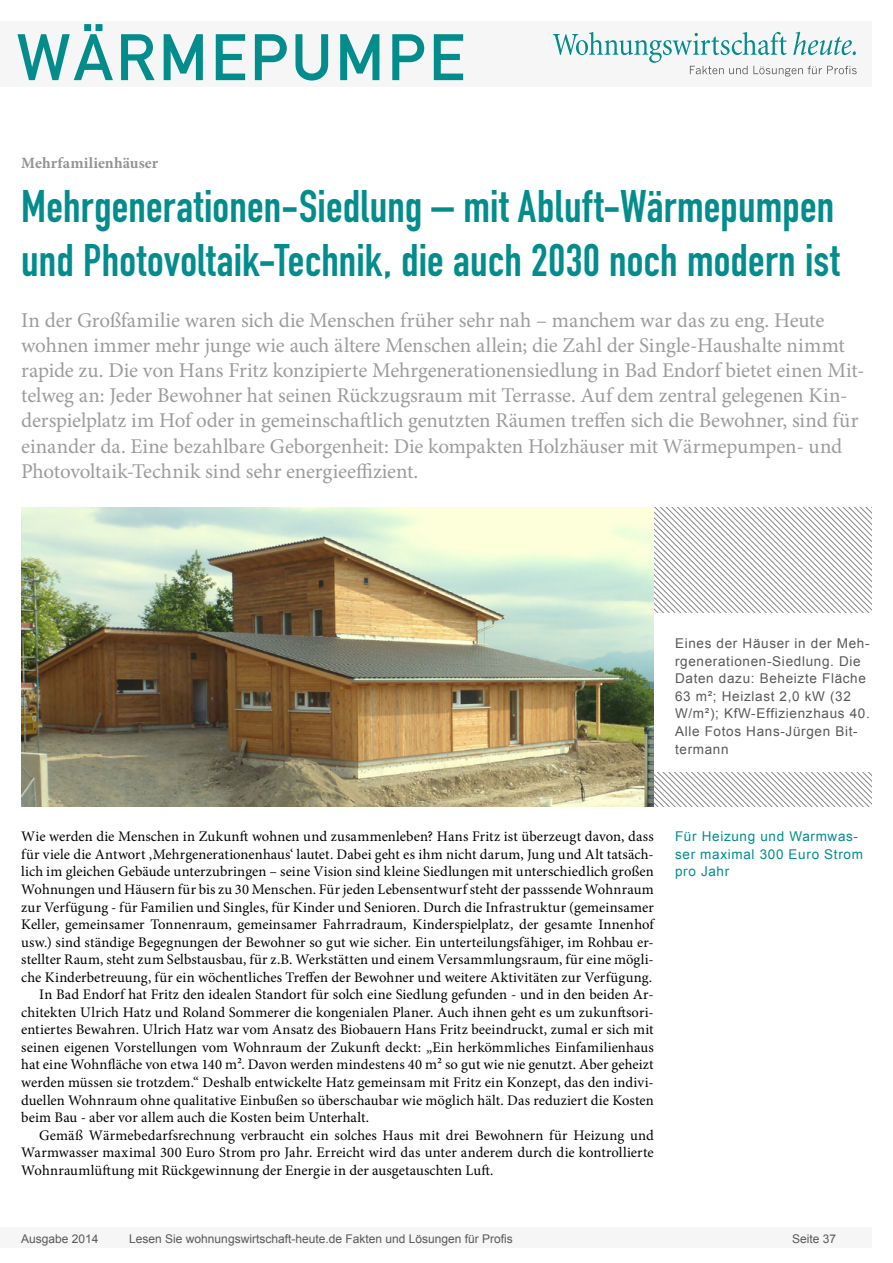
<style>
.page{position:relative;width:893px;height:1263px;background:#fff}
.page>*{position:absolute;margin:0;border:0;box-sizing:border-box;transform-origin:0 0}
.t1{font:64.5px "DIN Mittelschrift";letter-spacing:.05em;color:#038c8c}
.Überschrift_Groß{font:45px/54px "DIN Engschrift";letter-spacing:.005em;color:#038c8c}
.Anlesetext{font:21px/25.2px "Minion Pro";letter-spacing:-.005em;color:#9c9c9c}
.Kategorie{font:700 15.75px "Minion Pro";letter-spacing:.005em;color:#939393}
.Fliesstext{font:14.7px/17.5px "Minion Pro";letter-spacing:.005em;color:#000;text-align:justify}
.Fließtext_erste_Zeil{font:14.7px/17.5px "Minion Pro";letter-spacing:.005em;color:#000;text-align:justify}
.Bildunterschrift{font:13.5px/17.5px "Arial";letter-spacing:.05em;color:#595959}
.Info{font:13.5px/17.5px "Arial";letter-spacing:.05em;color:#038c8c}
.t2{font:12px "Arial";color:#595959}
</style>
<div class="page">
<div style="left:0;top:1227px;width:872px;height:20px;background:#f6f6f6"></div>
<div style="left:0;top:21px;width:872px;height:66px;background:#f6f6f6"></div>
<svg style="left:553px;top:32px;width:304px;height:45px"></svg>
<svg style="left:654px;top:508px;width:218px;height:88px"></svg>
<svg style="left:654px;top:596px;width:218px;height:210px"></svg>
<div style="left:654px;top:613px;width:237px;height:158px;background:#fff"></div>
<img style="left:21px;top:508px;width:633px;height:299px">
<h1 class="t1" style="left:17px;top:20px;width:450px">WÄRMEPUMPE</h1>
<p class="Kategorie" style="left:21px;top:152px;width:138px">Mehrfamilienhäuser</p>
<p class="Überschrift_Groß" style="left:21px;top:180px;width:820px">Mehrgenerationen-Siedlung – mit Abluft-Wärmepumpen und Photovoltaik-Technik, die auch 2030 noch modern ist</p>
<p class="Anlesetext" style="left:21px;top:307px;width:845px">In der Großfamilie waren sich die Menschen früher sehr nah – manchem war das zu eng. Heute wohnen immer mehr junge wie auch ältere Menschen allein; die Zahl der Single-Haushalte nimmt rapide zu. Die von Hans Fritz konzipierte Mehrgenerationensiedlung in Bad Endorf bietet einen Mit&shy;telweg an: Jeder Bewohner hat seinen Rückzugsraum mit Terrasse. Auf dem zentral gelegenen Kin&shy;derspielplatz im Hof oder in gemeinschaftlich genutzten Räumen treffen sich die Bewohner, sind für einander da. Eine bezahlbare Geborgenheit: Die kompakten Holzhäuser mit Wärmepumpen- und Photovoltaik-Technik sind sehr energieeffizient.</p>
<p class="Bildunterschrift" style="left:675px;top:635px;width:196px">Eines der Häuser in der Meh&shy;rgenerationen-Siedlung. Die<br>Daten dazu: Beheizte Fläche<br>63 m²; Heizlast 2,0 kW (32<br>W/m²); KfW-Effizienzhaus 40.<br>Alle Fotos Hans-Jürgen Bit&shy;termann</p>
<p class="Fließtext_erste_Zeil" style="left:21px;top:828px;width:634px">Wie werden die Menschen in Zukunft wohnen und zusammenleben? Hans Fritz ist überzeugt davon, dass für viele die Antwort ‚Mehrgenerationenhaus‘ lautet. Dabei geht es ihm nicht darum, Jung und Alt tatsäch&shy;lich im gleichen Gebäude unterzubringen – seine Vision sind kleine Siedlungen mit unterschiedlich großen Wohnungen und Häusern für bis zu 30 Menschen. Für jeden Lebensentwurf steht der passsende Wohnraum zur Verfügung - für Familien und Singles, für Kinder und Senioren. Durch die Infrastruktur (gemeinsamer Keller, gemeinsamer Tonnenraum, gemeinsamer Fahrradraum, Kinderspielplatz, der gesamte Innenhof usw.) sind ständige Begegnungen der Bewohner so gut wie sicher. Ein unterteilungsfähiger, im Rohbau er&shy;stellter Raum, steht zum Selbstausbau, für z.B. Werkstätten und einem Versammlungsraum, für eine mögli&shy;che Kinderbetreuung, für ein wöchentliches Treffen der Bewohner und weitere Aktivitäten zur Verfügung.</p>
<p class="Fliesstext" style="left:21px;top:986px;width:634px;text-indent:18px">In Bad Endorf hat Fritz den idealen Standort für solch eine Siedlung gefunden - und in den beiden Ar&shy;chitekten Ulrich Hatz und Roland Sommerer die kongenialen Planer. Auch ihnen geht es um zukunftsori&shy;entiertes Bewahren. Ulrich Hatz war vom Ansatz des Biobauern Hans Fritz beeindruckt, zumal er sich mit seinen eigenen Vorstellungen vom Wohnraum der Zukunft deckt: „Ein herkömmliches Einfamilienhaus hat eine Wohnfläche von etwa 140 m². Davon werden mindestens 40 m² so gut wie nie genutzt. Aber geheizt werden müssen sie trotzdem.“ Deshalb entwickelte Hatz gemeinsam mit Fritz ein Konzept, das den indivi&shy;duellen Wohnraum ohne qualitative Einbußen so überschaubar wie möglich hält. Das reduziert die Kosten beim Bau - aber vor allem auch die Kosten beim Unterhalt.</p>
<p class="Fliesstext" style="left:21px;top:1126px;width:634px;text-indent:18px">Gemäß Wärmebedarfsrechnung verbraucht ein solches Haus mit drei Bewohnern für Heizung und Warmwasser maximal 300 Euro Strom pro Jahr. Erreicht wird das unter anderem durch die kontrollierte Wohnraumlüftung mit Rückgewinnung der Energie in der ausgetauschten Luft.</p>
<p class="Info" style="left:675px;top:828px;width:189px">Für Heizung und Warmwas&shy;ser maximal 300 Euro Strom pro Jahr</p>
<p class="t2" style="left:21px;top:1230px;width:79px">Ausgabe 2014</p>
<p class="t2" style="left:129px;top:1230px;width:385px">Lesen Sie wohnungswirtschaft-heute.de Fakten und Lösungen für Profis</p>
<p class="t2" style="left:792px;top:1231px;width:46px">Seite 37</p>
</div>
